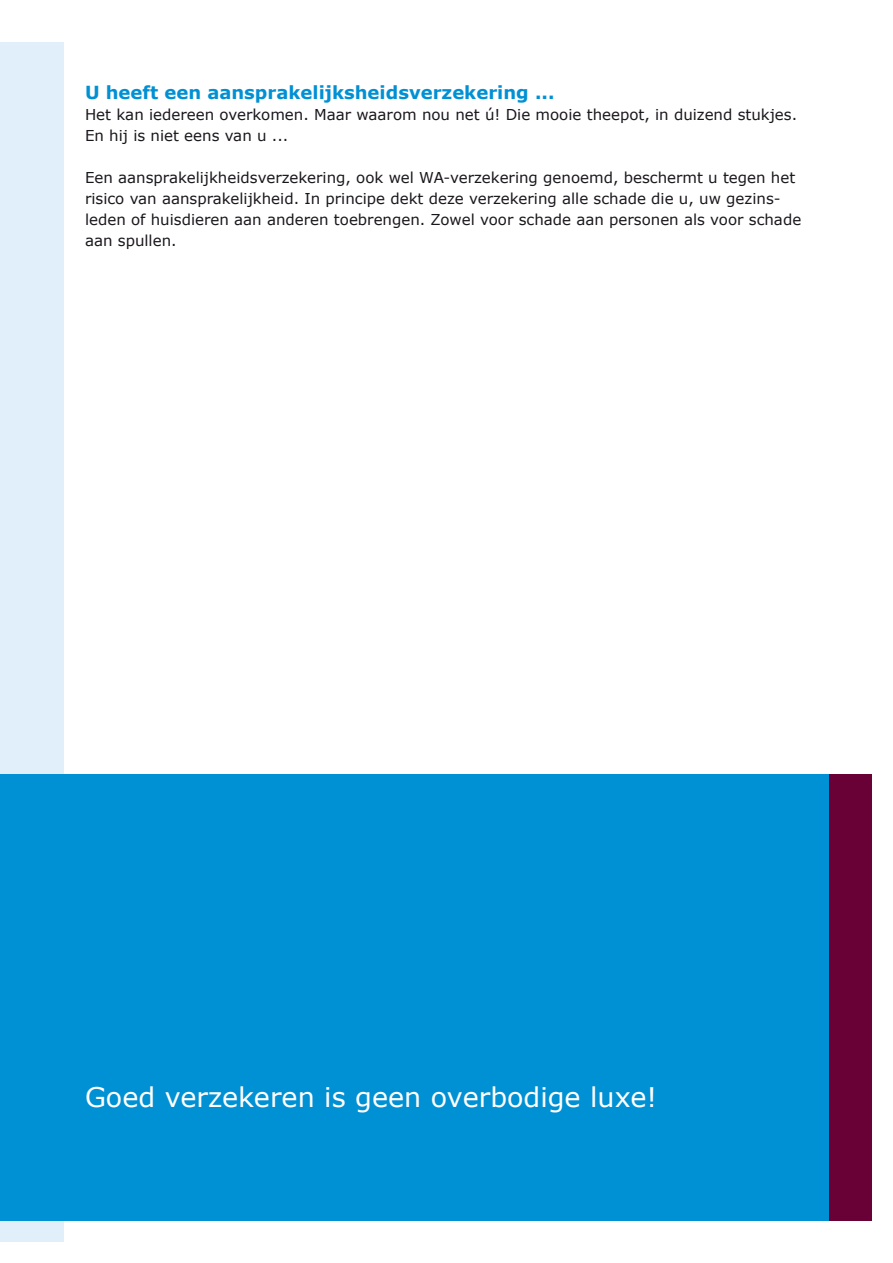
<style>
.page{position:relative;width:893px;height:1263px;background:#fff}
.page>*{position:absolute;margin:0;border:0;box-sizing:border-box;transform-origin:0 0}
.t1{font:27px "Verdana";color:#fff}
.t2{font:700 18px "Verdana";color:#0090d4}
.t3{font:15px/21px "Verdana";color:#1a171c}
</style>
<div class="page">
<div style="left:0;top:43px;width:64px;height:1199px;background:#e0eff9"></div>
<div style="left:0;top:774px;width:850px;height:446px;background:#0090d4"></div>
<div style="left:829px;top:774px;width:43px;height:446px;background:#690036"></div>
<p class="t2" style="left:85px;top:80px;width:471px">U heeft een aansprakelijksheidsverzekering ...</p>
<p class="t3" style="left:85px;top:104px;width:714px">Het kan iedereen overkomen. Maar waarom nou net ú! Die mooie theepot, in duizend stukjes.<br>En hij is niet eens van u ...</p>
<p class="t3" style="left:85px;top:167px;width:718px">Een aansprakelijkheidsverzekering, ook wel WA-verzekering genoemd, beschermt u tegen het risico van aansprakelijkheid. In principe dekt deze verzekering alle schade die u, uw gezins&shy;leden of huisdieren aan anderen toebrengen. Zowel voor schade aan personen als voor schade aan spullen.</p>
<h1 class="t1" style="left:85px;top:1079px;width:573px">Goed verzekeren is geen overbodige luxe!</h1>
</div>
